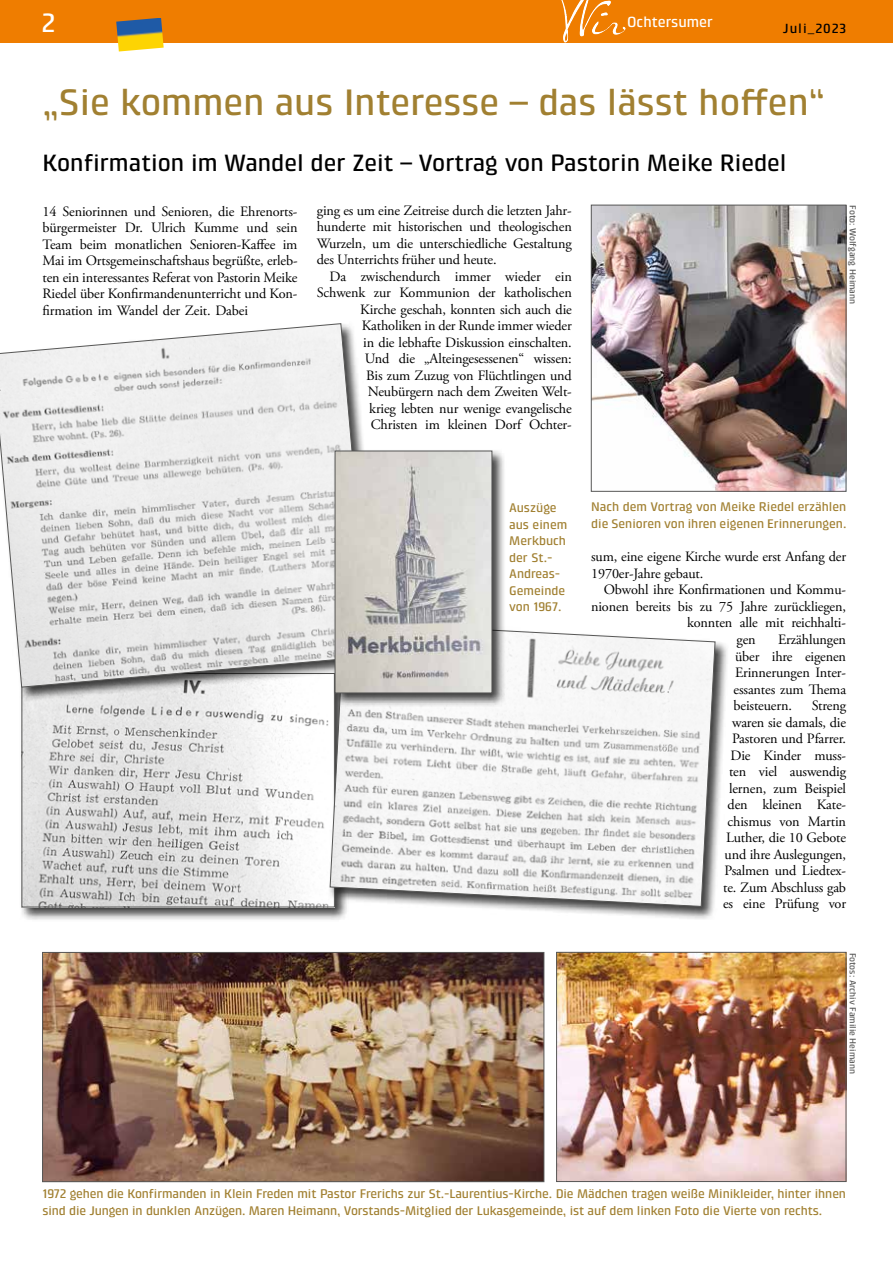
<style>
.page{position:relative;width:893px;height:1263px;background:#fff}
.page>*{position:absolute;margin:0;border:0;box-sizing:border-box;transform-origin:0 0}
.t1{font:500 37.5px "Klint LT Pro";color:#a18031}
.t2{font:500 27px "Klint LT Pro";color:#fff}
.t3{font:500 24px "Klint LT Pro";color:#000}
.t4{font:500 15px "Klint LT Pro";color:#fff}
.t5{font:14.25px/16.5px "Adobe Garamond Pro";letter-spacing:-.01em;color:#000;text-align:justify}
.t6{font:500 13.5px "Klint LT Pro";letter-spacing:.075em;color:#000}
.t7{font:500 12.75px/16.5px "Klint LT Pro";letter-spacing:-.01em;color:#a18031}
.t8{font:500 9px "Klint LT Pro";color:#575756}
</style>
<div class="page">
<div style="left:0;top:0;width:893px;height:42px;background:#ef7d00"></div>
<img style="left:580px;top:0;width:7px;height:36px">
<img style="left:116px;top:18px;width:48px;height:34px">
<div style="left:19px;top:671px;width:330px;height:251px;background:#000;opacity:.75"></div>
<img style="left:24px;top:701px;width:304px;height:204px">
<div style="left:0;top:322px;width:384px;height:379px;background:#000;opacity:.75"></div>
<svg style="left:0;top:323px;width:370px;height:364px"></svg>
<div style="left:328px;top:620px;width:401px;height:300px;background:#000;opacity:.75"></div>
<svg style="left:330px;top:622px;width:385px;height:285px"></svg>
<img style="left:593px;top:207px;width:251px;height:282px">
<div style="left:591px;top:205px;width:255px;height:286px;border:1px solid #575756"></div>
<div style="left:333px;top:448px;width:173px;height:259px;background:#000;opacity:.75"></div>
<img style="left:337px;top:453px;width:153px;height:238px">
<div style="left:335px;top:451px;width:157px;height:242px;border:1px solid #575756"></div>
<img style="left:558px;top:954px;width:286px;height:226px">
<div style="left:556px;top:952px;width:290px;height:230px;border:1px solid #575756"></div>
<img style="left:44px;top:954px;width:498px;height:226px">
<div style="left:42px;top:952px;width:502px;height:230px;border:1px solid #575756"></div>
<h2 class="t2" style="left:41px;top:8px;width:15px">2</h2>
<p class="t6" style="left:783px;top:21px;width:65px">Juli_2023</p>
<p class="t4" style="left:627px;top:14px;width:87px">Ochtersumer</p>
<h1 class="t1" style="left:43px;top:81px;width:784px">„Sie kommen aus Interesse – das lässt hoffen“</h1>
<h3 class="t3" style="left:43px;top:149px;width:746px">Konfirmation im Wandel der Zeit – Vortrag von Pastorin Meike Riedel</h3>
<p class="t5" style="left:43px;top:203px;width:257px">14 Seniorinnen und Senioren, die Ehrenorts&shy;bürgermeister Dr. Ulrich Kumme und sein Team beim monatlichen Senioren-Kaffee im Mai im Ortsgemeinschaftshaus begrüßte, erleb&shy;ten ein interessantes Referat von Pastorin Meike Riedel über Konfirmandenunterricht und Kon&shy;firmation im Wandel der Zeit. Dabei</p>
<p class="t5" style="left:317px;top:203px;width:257px">ging es um eine Zeitreise durch die letzten Jahr&shy;hunderte mit historischen und theologischen Wurzeln, um die unterschiedliche Gestaltung des Unterrichts früher und heute.</p>
<p class="t5" style="left:317px;top:269px;width:257px;text-align:right">Da zwischendurch immer wieder ein Schwenk zur Kommunion der katholischen Kirche geschah, konnten sich auch die Katholiken in der Runde immer wieder<br>in die lebhafte Diskussion einschalten.<br>Und die „Alteingesessenen“ wissen:<br>Bis zum Zuzug von Flüchtlingen und Neubürgern nach dem Zweiten Welt-<br>krieg lebten nur wenige evangelische<br>Christen im kleinen Dorf Ochter-</p>
<p class="t8" style="left:858px;top:205px;width:101px;rotate:90deg">Foto: Wolfgang Heimann</p>
<p class="t7" style="left:509px;top:500px;width:60px">Auszüge aus einem<br>Merkbuch der St.-<br>Andreas-<br>Gemeinde von 1967.</p>
<p class="t7" style="left:591px;top:499px;width:257px">Nach dem Vortrag von Meike Riedel erzählen die Senioren von ihren eigenen Erinnerungen.</p>
<p class="t5" style="left:591px;top:549px;width:256px">sum, eine eigene Kirche wurde erst Anfang der<br>1970er-Jahre gebaut.</p>
<p class="t5" style="left:604px;top:582px;width:244px">Obwohl ihre Konfirmationen und Kommu-</p>
<p class="t5" style="left:591px;top:599px;width:256px">nionen bereits bis zu 75 Jahre zurückliegen,</p>
<p class="t5" style="left:687px;top:615px;width:160px">konnten alle mit reichhalti-</p>
<p class="t5" style="left:737px;top:632px;width:21px">gen</p>
<p class="t5" style="left:734px;top:632px;width:114px;text-indent:45px">Erzählungen über ihre eigenen Erinnerungen Inter&shy;essantes zum Thema beisteuern.</p>
<p class="t5" style="left:723px;top:698px;width:125px;text-align:right">Streng<br>waren sie damals, die<br>Pastoren und Pfarrer.<br>Die Kinder muss&shy;ten viel auswendig lernen, zum Beispiel den kleinen Kate&shy;chismus von Martin<br>Luther, die 10 Gebote und ihre Auslegungen,<br>Psalmen und Liedtex&shy;te. Zum Abschluss gab es eine Prüfung vor</p>
<p class="t8" style="left:858px;top:952px;width:123px;rotate:90deg">Fotos: Archiv Familie Heimann</p>
<p class="t7" style="left:43px;top:1186px;width:805px">1972 gehen die Konfirmanden in Klein Freden mit Pastor Frerichs zur St.-Laurentius-Kirche. Die Mädchen tragen weiße Minikleider, hinter ihnen sind die Jungen in dunklen Anzügen. Maren Heimann, Vorstands-Mitglied der Lukasgemeinde, ist auf dem linken Foto die Vierte von rechts.</p>
</div>
